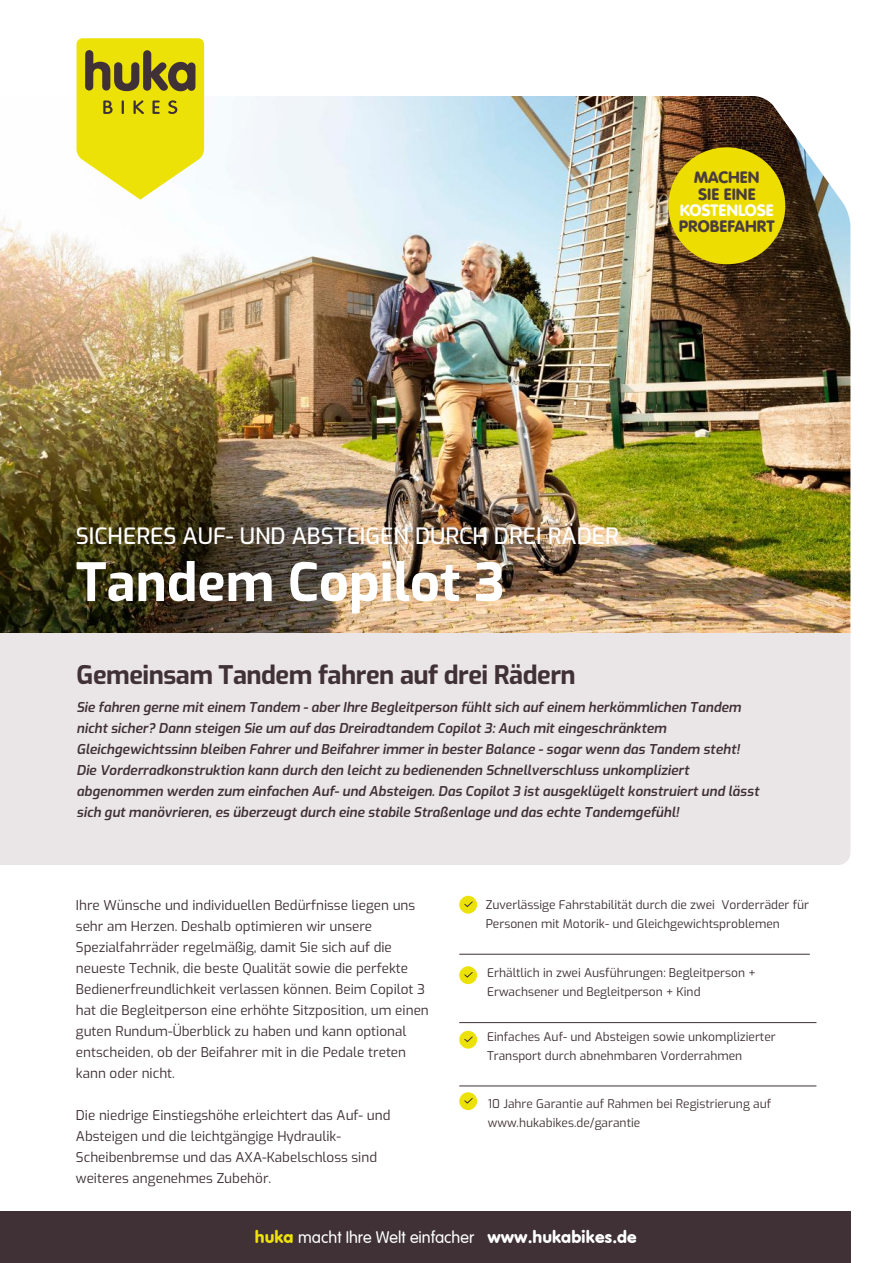
<style>
.page{position:relative;width:893px;height:1263px;background:#fff}
.page>*{position:absolute;margin:0;border:0;box-sizing:border-box;transform-origin:0 0}
.t1{font:700 52.5px "Exo";color:#fff}
.t2{font:700 25.5px "Exo";letter-spacing:-.02em;color:#3f3135}
.t3{font:500 22.5px "Exo";color:#fff}
.t4{font:17.25px/16.4px "VAG Rundschrift D";color:#4a3d3c}
.t5{font:17.25px "VAG Rundschrift D";letter-spacing:-.01em;color:#fff}
.t6{font:300 16.5px "VAG Rounded";color:#fff}
.t7{font:13.5px/21px "Exo";color:#3f3135}
.t8{font:italic 600 13.5px/21px "Exo";color:#3f3135}
.t9{font:12px/18.8px "Exo";color:#3f3135}
.t10{font:12px/18.8px "Exo";color:#453638}
.s1{font-family:"VAG Rundschrift D";font-weight:400;font-size:18px;color:#ede208}
.s2{font-family:"VAG Rundschrift D";font-weight:400;font-size:18px}
</style>
<div class="page">
<div style="left:0;top:632px;width:850px;height:233px;background:#eae5e7"></div>
<div style="left:0;top:1212px;width:850px;height:51px;background:#3f3135"></div>
<div style="left:459px;top:896px;width:18px;height:18px;background:#ede208;border-radius:50%"></div>
<svg style="left:464px;top:901px;width:9px;height:6px"></svg>
<div style="left:459px;top:966px;width:18px;height:18px;background:#ede208;border-radius:50%"></div>
<svg style="left:464px;top:972px;width:9px;height:6px"></svg>
<div style="left:459px;top:1031px;width:18px;height:18px;background:#ede208;border-radius:50%"></div>
<svg style="left:464px;top:1036px;width:9px;height:6px"></svg>
<div style="left:459px;top:1092px;width:18px;height:18px;background:#ede208;border-radius:50%"></div>
<svg style="left:464px;top:1098px;width:9px;height:6px"></svg>
<hr style="left:459px;top:954px;width:351px;height:1px;background:#3f3135">
<hr style="left:459px;top:1022px;width:357px;height:1px;background:#3f3135">
<hr style="left:459px;top:1086px;width:357px;height:1px;background:#3f3135">
<img style="left:0;top:42px;width:851px;height:589px">
<svg style="left:77px;top:38px;width:127px;height:162px"></svg>
<div style="left:668px;top:147px;width:117px;height:117px;background:#eddd00;border-radius:50%"></div>
<p class="t4" style="left:694px;top:169px;width:67px">MACHEN<br>SIE EINE</p>
<p class="t5" style="left:680px;top:200px;width:96px">KOSTENLOSE</p>
<p class="t4" style="left:679px;top:218px;width:97px">PROBEFAHRT</p>
<h3 class="t3" style="left:76px;top:519px;width:545px">SICHERES AUF- UND ABSTEIGEN DURCH DREI RÄDER</h3>
<h1 class="t1" style="left:76px;top:542px;width:430px">Tandem Copilot 3</h1>
<h2 class="t2" style="left:77px;top:655px;width:501px">Gemeinsam Tandem fahren auf drei Rädern</h2>
<p class="t8" style="left:77px;top:696px;width:684px">Sie fahren gerne mit einem Tandem - aber Ihre Begleitperson fühlt sich auf einem herkömmlichen Tandem nicht sicher? Dann steigen Sie um auf das Dreiradtandem Copilot 3: Auch mit eingeschränktem Gleichgewichtssinn bleiben Fahrer und Beifahrer immer in bester Balance - sogar wenn das Tandem steht!<br>Die Vorderradkonstruktion kann durch den leicht zu bedienenden Schnellverschluss unkompliziert abgenommen werden zum einfachen Auf- und Absteigen. Das Copilot 3 ist ausgeklügelt konstruiert und lässt sich gut manövrieren, es überzeugt durch eine stabile Straßenlage und das echte Tandemgefühl!</p>
<p class="t7" style="left:76px;top:894px;width:354px">Ihre Wünsche und individuellen Bedürfnisse liegen uns sehr am Herzen. Deshalb optimieren wir unsere Spezialfahrräder regelmäßig, damit Sie sich auf die neueste Technik, die beste Qualität sowie die perfekte Bedienerfreundlichkeit verlassen können. Beim Copilot 3 hat die Begleitperson eine erhöhte Sitzposition, um einen guten Rundum-Überblick zu haben und kann optional entscheiden, ob der Beifahrer mit in die Pedale treten kann oder nicht.</p>
<p class="t7" style="left:76px;top:1104px;width:316px">Die niedrige Einstiegshöhe erleichtert das Auf- und Absteigen und die leichtgängige Hydraulik-Scheibenbremse und das AXA-Kabelschloss sind weiteres angenehmes Zubehör.</p>
<p class="t9" style="left:486px;top:895px;width:325px">Zuverlässige Fahrstabilität durch die zwei Vorderräder für<br>Personen mit Motorik- und Gleichgewichtsproblemen</p>
<p class="t9" style="left:487px;top:963px;width:270px">Erhältlich in zwei Ausführungen: Begleitperson +<br>Erwachsener und Begleitperson + Kind</p>
<p class="t9" style="left:487px;top:1027px;width:290px">Einfaches Auf- und Absteigen sowie unkomplizierter<br>Transport durch abnehmbaren Vorderrahmen</p>
<p class="t10" style="left:488px;top:1093px;width:285px">10 Jahre Garantie auf Rahmen bei Registrierung auf www.hukabikes.de/garantie</p>
<p class="t6" style="left:255px;top:1228px;width:383px"><span class="s1">huka</span> macht Ihre Welt einfacher <span class="s2">www.hukabikes.de</span></p>
</div>
